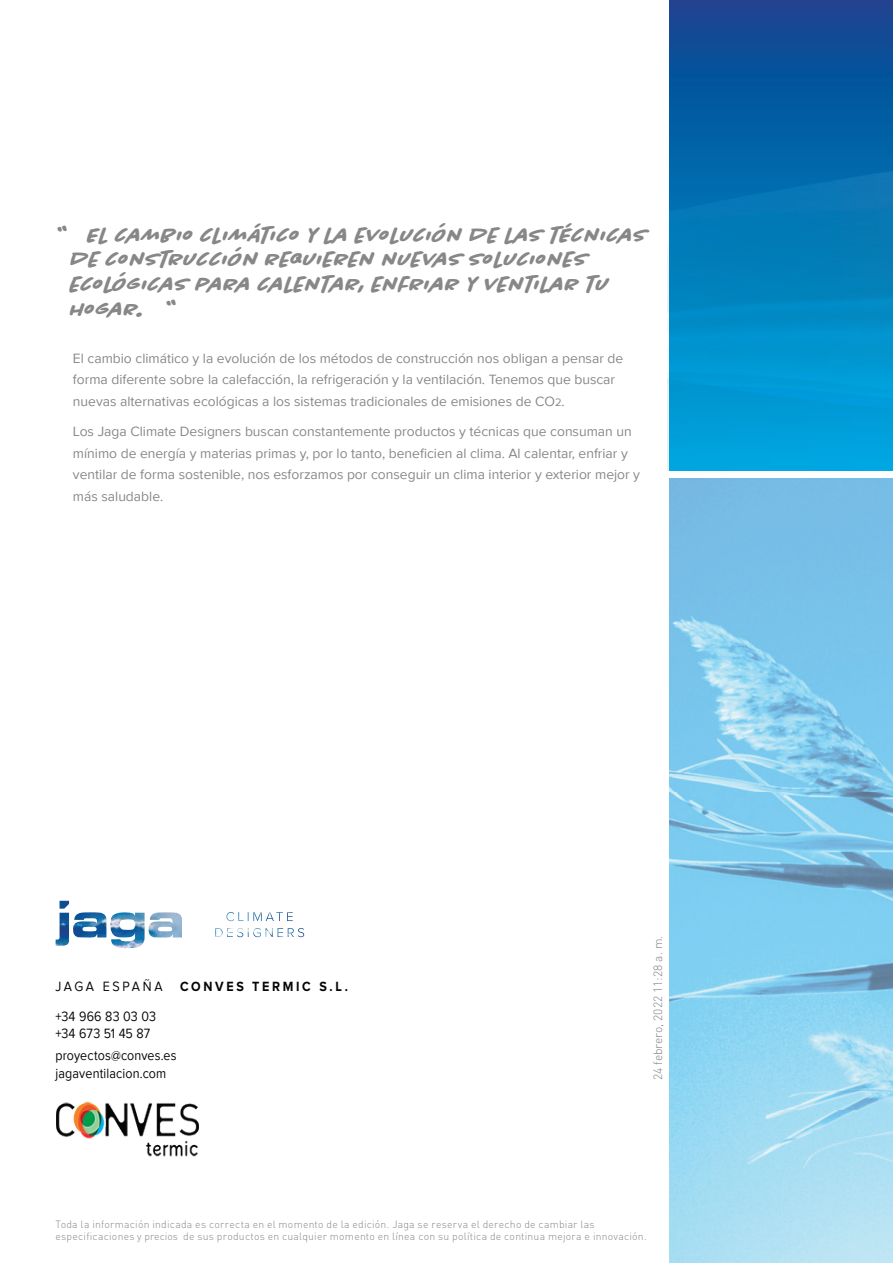
<style>
.page{position:relative;width:893px;height:1263px;background:#fff}
.page>*{position:absolute;margin:0;border:0;box-sizing:border-box;transform-origin:0 0}
.t1{font:italic 700 21.6px/24.6px "Chantal W00";color:#888787}
.t2{font:13.8px/21.6px "Proxima Nova";color:#888787}
.t3{font:13.8px/17.4px "Proxima Nova";letter-spacing:.015em;color:#040503;scale:.9 1}
.t4{font:700 13.8px "Proxima Nova";letter-spacing:.215em;color:#040503;scale:.9 1}
.t5{font:13.8px "Proxima Nova";letter-spacing:.215em;color:#040503;scale:.9 1}
.t6{font:300 12px "DIN Pro";color:#808285}
.t7{font:300 10.35px/12.5px "DIN Pro";letter-spacing:.025em;color:#888787}
.s1{font-size:11.1px}
</style>
<div class="page">
<img style="left:669px;top:478px;width:224px;height:785px">
<img style="left:668px;top:0;width:225px;height:471px">
<img style="left:56px;top:1101px;width:143px;height:56px">
<img style="left:57px;top:901px;width:236px;height:47px">
<h1 class="t1" style="left:69px;top:223px;width:579px;text-indent:-14px">“ EL CAMBIO CLIMÁTICO Y LA EVOLUCIÓN DE LAS TÉCNICAS DE CONSTRUCCIÓN REQUIEREN NUEVAS SOLUCIONES ECOLÓGICAS PARA CALENTAR, ENFRIAR Y VENTILAR TU HOGAR. “</h1>
<p class="t2" style="left:73px;top:347px;width:552px">El cambio climático y la evolución de los métodos de construcción nos obligan a pensar de forma diferente sobre la calefacción, la refrigeración y la ventilación. Tenemos que buscar nuevas alternativas ecológicas a los sistemas tradicionales de emisiones de CO<span class="s1">2</span>.</p>
<p class="t2" style="left:73px;top:420px;width:569px">Los Jaga Climate Designers buscan constantemente productos y técnicas que consuman un mínimo de energía y materias primas y, por lo tanto, beneficien al clima. Al calentar, enfriar y ventilar de forma sostenible, nos esforzamos por conseguir un clima interior y exterior mejor y más saludable.</p>
<p class="t5" style="left:55px;top:976px;width:120px">JAGA ESPAÑA</p>
<p class="t4" style="left:180px;top:976px;width:188px">CONVES TERMIC S.L.</p>
<p class="t3" style="left:55px;top:1007px;width:113px">+34 966 83 03 03 +34 673 51 45 87</p>
<p class="t3" style="left:55px;top:1046px;width:136px">proyectos@conves.es jagaventilacion.com</p>
<p class="t6" style="left:649px;top:1080px;width:146px;rotate:-90deg">24 febrero, 2022 11:28 a. m.</p>
<p class="t7" style="left:55px;top:1217px;width:593px">Toda la información indicada es correcta en el momento de la edición. Jaga se reserva el derecho de cambiar las especificaciones y precios de sus productos en cualquier momento en línea con su política de continua mejora e innovación.</p>
</div>
